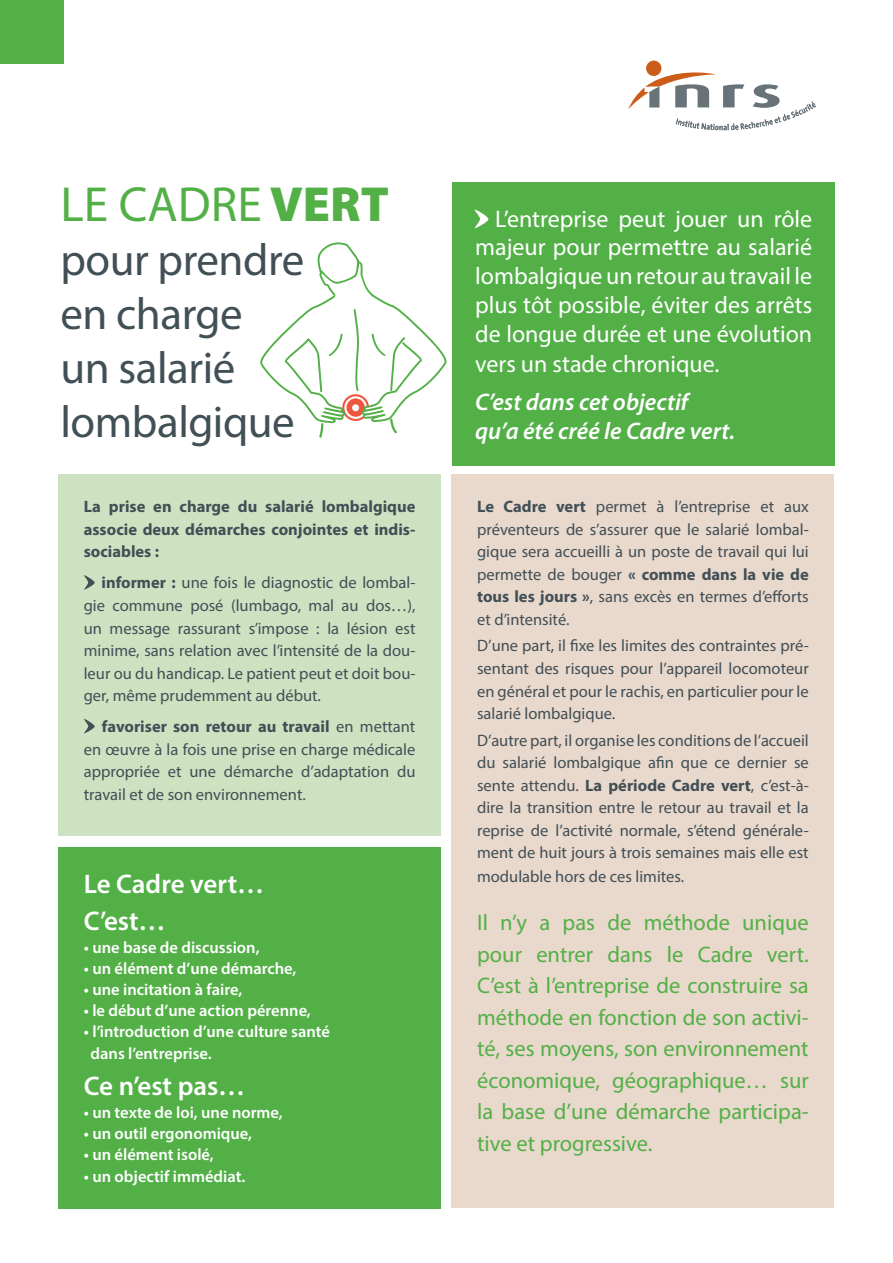
<style>
.page{position:relative;width:893px;height:1263px;background:#fff}
.page>*{position:absolute;margin:0;border:0;box-sizing:border-box;transform-origin:0 0}
.t1{font:49.5px "Myriad Pro";color:#53b047}
.t2{font:45px/54px "Myriad Pro";letter-spacing:-.01em;color:#414f56}
.t3{font:600 27px/36.6px "Myriad Pro";color:#fff}
.t4{font:24px/29.1px "Myriad Pro";color:#fff;text-align:justify}
.t5{font:italic 600 24px/28.8px "Myriad Pro";color:#fff}
.t6{font:22.5px/31.5px "Myriad Pro";color:#53b047;text-align:justify}
.t7{font:16.5px/22.5px "Myriad Pro";color:#414f56;text-align:justify}
.t8{font:600 16.5px/21.6px "Myriad Pro";color:#fff}
.t9{font:700 16.5px/22.5px "Myriad Pro";color:#414f56;text-align:justify}
.s1{font-weight:900}
.s2{font-weight:700}
</style>
<div class="page">
<div style="left:452px;top:183px;width:383px;height:283px;background:#53b047"></div>
<div style="left:58px;top:475px;width:383px;height:361px;background:#cce2c1"></div>
<div style="left:58px;top:847px;width:383px;height:362px;background:#53b047"></div>
<div style="left:452px;top:474px;width:382px;height:734px;background:#e9d8cc"></div>
<div style="left:646px;top:61px;width:15px;height:15px;background:#cc5d18;border-radius:50%"></div>
<svg style="left:628px;top:70px;width:188px;height:60px"></svg>
<svg style="left:84px;top:575px;width:11px;height:15px"></svg>
<svg style="left:84px;top:719px;width:11px;height:15px"></svg>
<svg style="left:474px;top:209px;width:14px;height:20px"></svg>
<div style="left:0;top:0;width:64px;height:64px;background:#53b047"></div>
<svg style="left:260px;top:242px;width:187px;height:196px"></svg>
<h1 class="t1" style="left:60px;top:174px;width:330px">LE CADRE <span class="s1">VERT</span></h1>
<h2 class="t2" style="left:60px;top:232px;width:245px">pour prendre en charge<br>un salarié lombalgique</h2>
<p class="t9" style="left:84px;top:495px;width:333px">La prise en charge du salarié lombalgique associe deux démarches conjointes et indis&shy;sociables :</p>
<p class="t7" style="left:84px;top:571px;width:333px;text-indent:18px"><span class="s2">informer :</span> une fois le diagnostic de lombal&shy;gie commune posé (lumbago, mal au dos…), un message rassurant s’impose : la lésion est minime, sans relation avec l’intensité de la dou&shy;leur ou du handicap. Le patient peut et doit bou&shy;ger, même prudemment au début.</p>
<p class="t7" style="left:84px;top:715px;width:333px;text-indent:18px"><span class="s2">favoriser son retour au travail</span> en mettant en œuvre à la fois une prise en charge médicale appropriée et une démarche d’adaptation du travail et de son environnement.</p>
<h3 class="t3" style="left:84px;top:865px;width:182px">Le Cadre vert…<br>C’est…</h3>
<p class="t8" style="left:84px;top:936px;width:177px">• une base de discussion,</p>
<p class="t8" style="left:84px;top:957px;width:214px">• un élément d’une démarche,</p>
<p class="t8" style="left:84px;top:978px;width:160px">• une incitation à faire,</p>
<p class="t8" style="left:84px;top:999px;width:229px">• le début d’une action pérenne,</p>
<p class="t8" style="left:91px;top:1020px;width:241px;text-indent:-7px">• l’introduction d’une culture santé dans l’entreprise.</p>
<h3 class="t3" style="left:84px;top:1067px;width:163px">Ce n’est pas…</h3>
<p class="t8" style="left:84px;top:1102px;width:201px">• un texte de loi, une norme,</p>
<p class="t8" style="left:84px;top:1123px;width:170px">• un outil ergonomique,</p>
<p class="t8" style="left:84px;top:1144px;width:131px">• un élément isolé,</p>
<p class="t8" style="left:84px;top:1165px;width:163px">• un objectif immédiat.</p>
<h3 class="t4" style="left:475px;top:204px;width:338px;text-indent:20px">L’entreprise peut jouer un rôle majeur pour permettre au salarié lombalgique un retour au travail le plus tôt possible, éviter des arrêts de longue durée et une évolution vers un stade chronique.</h3>
<h3 class="t5" style="left:475px;top:388px;width:261px">C’est dans cet objectif qu’a été créé le Cadre vert.</h3>
<p class="t7" style="left:477px;top:495px;width:333px"><span class="s2">Le Cadre vert</span> permet à l’entreprise et aux préventeurs de s’assurer que le salarié lombal&shy;gique sera accueilli à un poste de travail qui lui permette de bouger <span class="s2">« comme dans la vie de tous les jours »</span>, sans excès en termes d’efforts et d’intensité.</p>
<p class="t7" style="left:477px;top:634px;width:333px">D’une part, il fixe les limites des contraintes pré&shy;sentant des risques pour l’appareil locomoteur en général et pour le rachis, en particulier pour le salarié lombalgique.</p>
<p class="t7" style="left:477px;top:729px;width:333px">D’autre part, il organise les conditions de l’accueil du salarié lombalgique afin que ce dernier se sente attendu. <span class="s2">La période Cadre vert</span>, c’est-à&shy;dire la transition entre le retour au travail et la reprise de l’activité normale, s’étend générale&shy;ment de huit jours à trois semaines mais elle est modulable hors de ces limites.</p>
<p class="t6" style="left:477px;top:906px;width:333px">Il n’y a pas de méthode unique pour entrer dans le Cadre vert.<br>C’est à l’entreprise de construire sa méthode en fonction de son activi&shy;té, ses moyens, son environnement économique, géographique… sur la base d’une démarche participa&shy;tive et progressive.</p>
</div>
